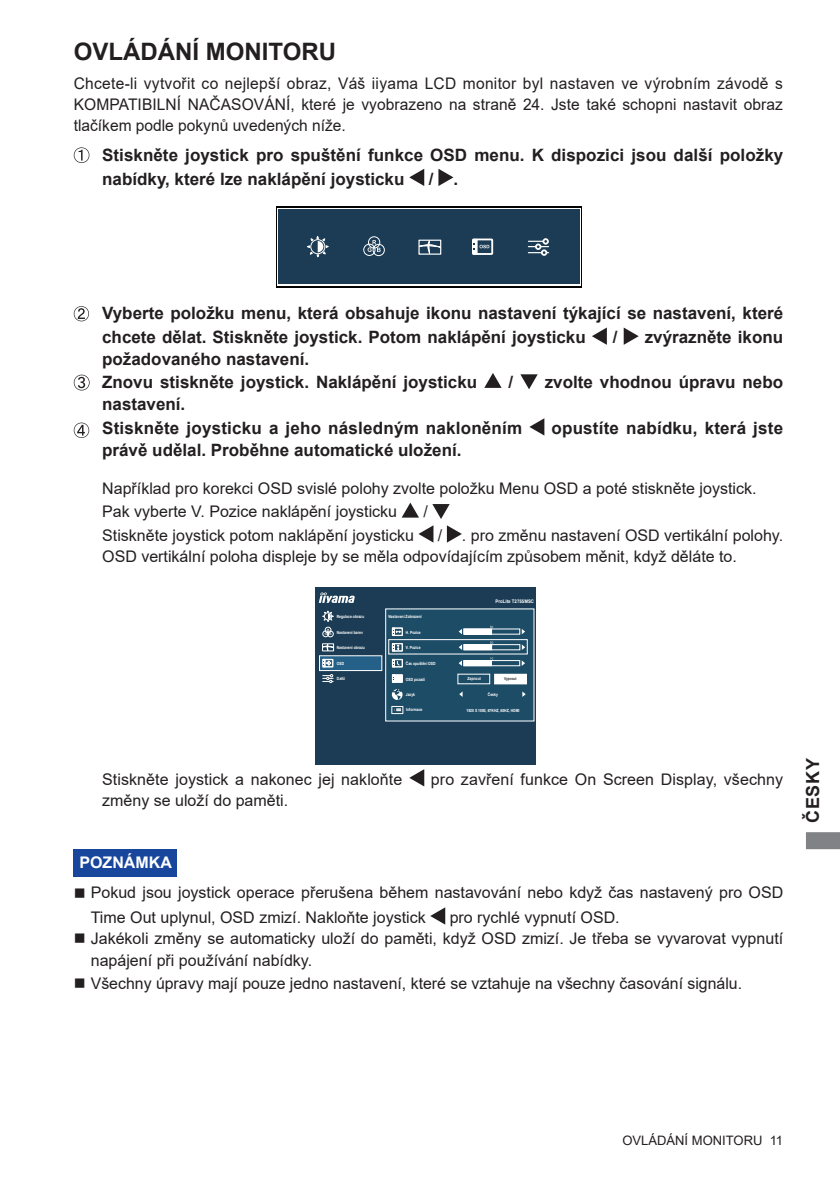
<style>
.page{position:relative;width:840px;height:1191px;background:#fff}
.page>*{position:absolute;margin:0;border:0;box-sizing:border-box;transform-origin:0 0}
.t1{font:700 24px "Arial";color:#231f20}
.t2{font:700 18px "Arial";letter-spacing:.035em;color:#231f20}
.t3{font:700 17px/24px "Arial";color:#231f20}
.t4{font:16px/21.2px "Arial";color:#231f20}
.t5{font:700 16px "Arial";color:#fff}
.t6{font:13px "Arial";color:#231f20}
.t7{font:700 4.8px "Arial";color:#fff;scale:.9 1}
.t8{font:700 4.2px "Arial";color:#fff;scale:.8 1}
.t9{font:700 4px "Arial";color:#312f30;scale:.8 1}
</style>
<div class="page">
<svg style="left:806px;top:832px;width:33px;height:17px"></svg>
<div style="left:276px;top:206px;width:305px;height:82px;background:linear-gradient(to right,#030303,#030303)"></div>
<div style="left:277px;top:208px;width:303px;height:77px;background:#fff"></div>
<div style="left:278px;top:209px;width:301px;height:75px;background:#1b3c54"></div>
<svg style="left:307px;top:236px;width:22px;height:22px"></svg>
<div style="left:368px;top:236px;width:12px;height:12px;border:1px solid #fff;border-radius:50%"></div>
<div style="left:363px;top:244px;width:12px;height:12px;border:1px solid #fff;border-radius:50%"></div>
<div style="left:372px;top:244px;width:12px;height:12px;border:1px solid #fff;border-radius:50%"></div>
<svg style="left:367px;top:240px;width:13px;height:12px"></svg>
<div style="left:471px;top:238px;width:22px;height:17px;border:2px solid #fff"></div>
<hr style="left:473px;top:239px;width:3px;height:15px;background:#fff">
<div style="left:472px;top:239px;width:5px;height:15px;border:1px solid #fff"></div>
<svg style="left:473px;top:243px;width:16px;height:7px"></svg>
<svg style="left:528px;top:241px;width:20px;height:12px"></svg>
<div style="left:542px;top:238px;width:6px;height:7px;border:2px solid #fff;border-radius:50%"></div>
<div style="left:534px;top:243px;width:7px;height:7px;border:2px solid #fff;border-radius:50%"></div>
<div style="left:540px;top:249px;width:7px;height:7px;border:2px solid #fff;border-radius:50%"></div>
<div style="left:418px;top:240px;width:23px;height:15px;border:1px solid #fff"></div>
<svg style="left:418px;top:241px;width:23px;height:14px"></svg>
<div style="left:315px;top:587px;width:221px;height:178px;background:#1b3c54"></div>
<div style="left:385px;top:609px;width:148px;height:112px;background:#1d4c67"></div>
<svg style="left:318px;top:592px;width:36px;height:11px"></svg>
<div style="left:319px;top:656px;width:62px;height:14px;background:#246087"></div>
<div style="left:319px;top:655px;width:63px;height:16px;border:1px solid #fff"></div>
<svg style="left:322px;top:611px;width:11px;height:10px"></svg>
<div style="left:322px;top:643px;width:12px;height:8px;border:1px solid #fff"></div>
<svg style="left:322px;top:644px;width:11px;height:7px"></svg>
<svg style="left:322px;top:627px;width:11px;height:10px"></svg>
<div style="left:463px;top:629px;width:28px;height:5px;background:#fff"></div>
<div style="left:463px;top:628px;width:56px;height:6px;border:1px solid #fff"></div>
<svg style="left:458px;top:629px;width:4px;height:5px"></svg>
<svg style="left:521px;top:629px;width:4px;height:5px"></svg>
<div style="left:463px;top:644px;width:28px;height:5px;background:#fff"></div>
<div style="left:463px;top:644px;width:57px;height:6px;border:1px solid #fff"></div>
<svg style="left:458px;top:644px;width:4px;height:6px"></svg>
<svg style="left:521px;top:644px;width:4px;height:6px"></svg>
<div style="left:463px;top:660px;width:28px;height:5px;background:#fff"></div>
<div style="left:463px;top:660px;width:56px;height:6px;border:1px solid #fff"></div>
<svg style="left:521px;top:660px;width:3px;height:6px"></svg>
<div style="left:392px;top:627px;width:10px;height:9px;border:1px solid #fff"></div>
<svg style="left:392px;top:628px;width:8px;height:7px"></svg>
<div style="left:392px;top:643px;width:10px;height:8px;border:1px solid #fff"></div>
<svg style="left:392px;top:643px;width:7px;height:8px"></svg>
<div style="left:392px;top:659px;width:10px;height:8px;border:1px solid #fff"></div>
<svg style="left:392px;top:659px;width:7px;height:8px"></svg>
<svg style="left:391px;top:689px;width:11px;height:11px"></svg>
<svg style="left:522px;top:691px;width:3px;height:6px"></svg>
<div style="left:322px;top:659px;width:11px;height:8px;border:1px solid #fff"></div>
<svg style="left:323px;top:659px;width:8px;height:8px"></svg>
<svg style="left:322px;top:674px;width:11px;height:9px"></svg>
<svg style="left:392px;top:674px;width:10px;height:8px"></svg>
<div style="left:391px;top:706px;width:12px;height:8px;border:1px solid #fff"></div>
<svg style="left:394px;top:708px;width:7px;height:3px"></svg>
<div style="left:494px;top:674px;width:32px;height:10px;background:#fff"></div>
<div style="left:388px;top:639px;width:139px;height:15px;border:1px solid #fff"></div>
<svg style="left:74px;top:147px;width:15px;height:16px"></svg>
<svg style="left:409px;top:169px;width:15px;height:17px"></svg>
<svg style="left:438px;top:169px;width:15px;height:17px"></svg>
<svg style="left:74px;top:306px;width:15px;height:15px"></svg>
<svg style="left:592px;top:328px;width:14px;height:17px"></svg>
<svg style="left:623px;top:327px;width:15px;height:18px"></svg>
<svg style="left:74px;top:375px;width:15px;height:15px"></svg>
<svg style="left:484px;top:373px;width:17px;height:15px"></svg>
<svg style="left:520px;top:374px;width:17px;height:15px"></svg>
<svg style="left:74px;top:422px;width:15px;height:16px"></svg>
<svg style="left:529px;top:418px;width:15px;height:17px"></svg>
<svg style="left:430px;top:907px;width:15px;height:17px"></svg>
<svg style="left:402px;top:502px;width:17px;height:15px"></svg>
<svg style="left:432px;top:504px;width:17px;height:15px"></svg>
<svg style="left:418px;top:525px;width:15px;height:17px"></svg>
<svg style="left:446px;top:525px;width:15px;height:17px"></svg>
<svg style="left:409px;top:769px;width:15px;height:17px"></svg>
<div style="left:74px;top:849px;width:103px;height:27px;background:#18469d"></div>
<h1 class="t1" style="left:74px;top:35px;width:264px">OVLÁDÁNÍ MONITORU</h1>
<p class="t4" style="left:74px;top:72px;width:710px;text-align:justify">Chcete-li vytvořit co nejlepší obraz, Váš iiyama LCD monitor byl nastaven ve výrobním závodě s KOMPATIBILNÍ NAČASOVÁNÍ, které je vyobrazeno na straně 24. Jste také schopni nastavit obraz tlačíkem podle pokynů uvedených níže.</p>
<p class="t3" style="left:102px;top:143px;width:682px">Stiskněte joystick pro spuštění funkce OSD menu. K dispozici jsou další položky nabídky, které lze naklápění joysticku</p>
<p class="t3" style="left:429px;top:167px;width:31px">/ .</p>
<p class="t3" style="left:102px;top:302px;width:682px">Vyberte položku menu, která obsahuje ikonu nastavení týkající se nastavení, které chcete dělat. Stiskněte joystick. Potom naklápění joysticku</p>
<p class="t3" style="left:612px;top:326px;width:6px">/</p>
<p class="t3" style="left:644px;top:326px;width:140px">zvýrazněte ikonu</p>
<p class="t3" style="left:102px;top:347px;width:376px;line-height:22.8px">požadovaného nastavení.<br>Znovu stiskněte joystick. Naklápění joysticku</p>
<p class="t3" style="left:508px;top:370px;width:6px">/</p>
<p class="t3" style="left:544px;top:370px;width:240px">zvolte vhodnou úpravu nebo</p>
<p class="t3" style="left:102px;top:392px;width:421px">nastavení.<br>Stiskněte joysticku a jeho následným nakloněním</p>
<p class="t3" style="left:551px;top:416px;width:233px">opustíte nabídku, která jste</p>
<p class="t3" style="left:102px;top:438px;width:361px">právě udělal. Proběhne automatické uložení.</p>
<p class="t4" style="left:102px;top:476px;width:655px;line-height:23.4px">Například pro korekci OSD svislé polohy zvolte položku Menu OSD a poté stiskněte joystick.<br>Pak vyberte V. Pozice naklápění joysticku</p>
<p class="t4" style="left:423px;top:501px;width:6px">/</p>
<p class="t4" style="left:102px;top:525px;width:682px;text-indent:335px">/ . pro změnu nastavení OSD vertikální polohy.<br>OSD vertikální poloha displeje by se měla odpovídajícím způsobem měnit, když děláte to.</p>
<p class="t4" style="left:102px;top:524px;width:313px">Stiskněte joystick potom naklápění joysticku</p>
<p class="t8" style="left:336px;top:613px;width:36px">Regulace obrazu</p>
<p class="t8" style="left:336px;top:645px;width:37px">Nastavení obrazu</p>
<p class="t8" style="left:336px;top:629px;width:34px">Nastavení barev</p>
<p class="t8" style="left:337px;top:660px;width:11px">OSD</p>
<p class="t8" style="left:337px;top:676px;width:12px">Další</p>
<p class="t8" style="left:388px;top:613px;width:43px">Nastavení Zobrazení</p>
<p class="t8" style="left:405px;top:629px;width:20px">H. Pozice</p>
<p class="t8" style="left:405px;top:644px;width:20px">V. Pozice</p>
<p class="t8" style="left:405px;top:660px;width:39px">Čas opuštění OSD</p>
<p class="t8" style="left:405px;top:691px;width:13px">Jazyk</p>
<p class="t8" style="left:405px;top:676px;width:25px">OSD pozadí</p>
<p class="t8" style="left:406px;top:707px;width:22px">Informace</p>
<p class="t7" style="left:495px;top:598px;width:44px">ProLite T2755MSC</p>
<p class="t8" style="left:467px;top:676px;width:18px">Zapnout</p>
<p class="t9" style="left:503px;top:676px;width:17px">Vypnout</p>
<p class="t8" style="left:487px;top:691px;width:14px">Ĉesky</p>
<p class="t8" style="left:466px;top:707px;width:68px">1920 X 1080, 67KHZ, 60HZ, HDMI</p>
<p class="t4" style="left:102px;top:768px;width:301px">Stiskněte joystick a nakonec jej nakloňte</p>
<p class="t4" style="left:430px;top:768px;width:353px">pro zavření funkce On Screen Display, všechny</p>
<p class="t4" style="left:102px;top:789px;width:187px">změny se uloží do paměti.</p>
<p class="t5" style="left:79px;top:851px;width:94px">POZNÁMKA</p>
<p class="t4" style="left:91px;top:880px;width:693px;line-height:24.6px;text-indent:-17px">■ Pokud jsou joystick operace přerušena během nastavování nebo když čas nastavený pro OSD<br>Time Out uplynul, OSD zmizí. Nakloňte joystick</p>
<p class="t4" style="left:449px;top:906px;width:171px">pro rychlé vypnutí OSD.</p>
<p class="t4" style="left:91px;top:926px;width:693px;line-height:22.6px;text-indent:-17px">■ Jakékoli změny se automaticky uloží do paměti, když OSD zmizí. Je třeba se vyvarovat vypnutí napájení při používání nabídky.</p>
<p class="t4" style="left:74px;top:972px;width:669px">■ Všechny úpravy mají pouze jedno nastavení, které se vztahuje na všechny časování signálu.</p>
<p class="t2" style="left:799px;top:822px;width:66px;rotate:-90deg">ČESKY</p>
<p class="t6" style="left:622px;top:1131px;width:162px">OVLÁDÁNÍ MONITORU 11</p>
</div>
